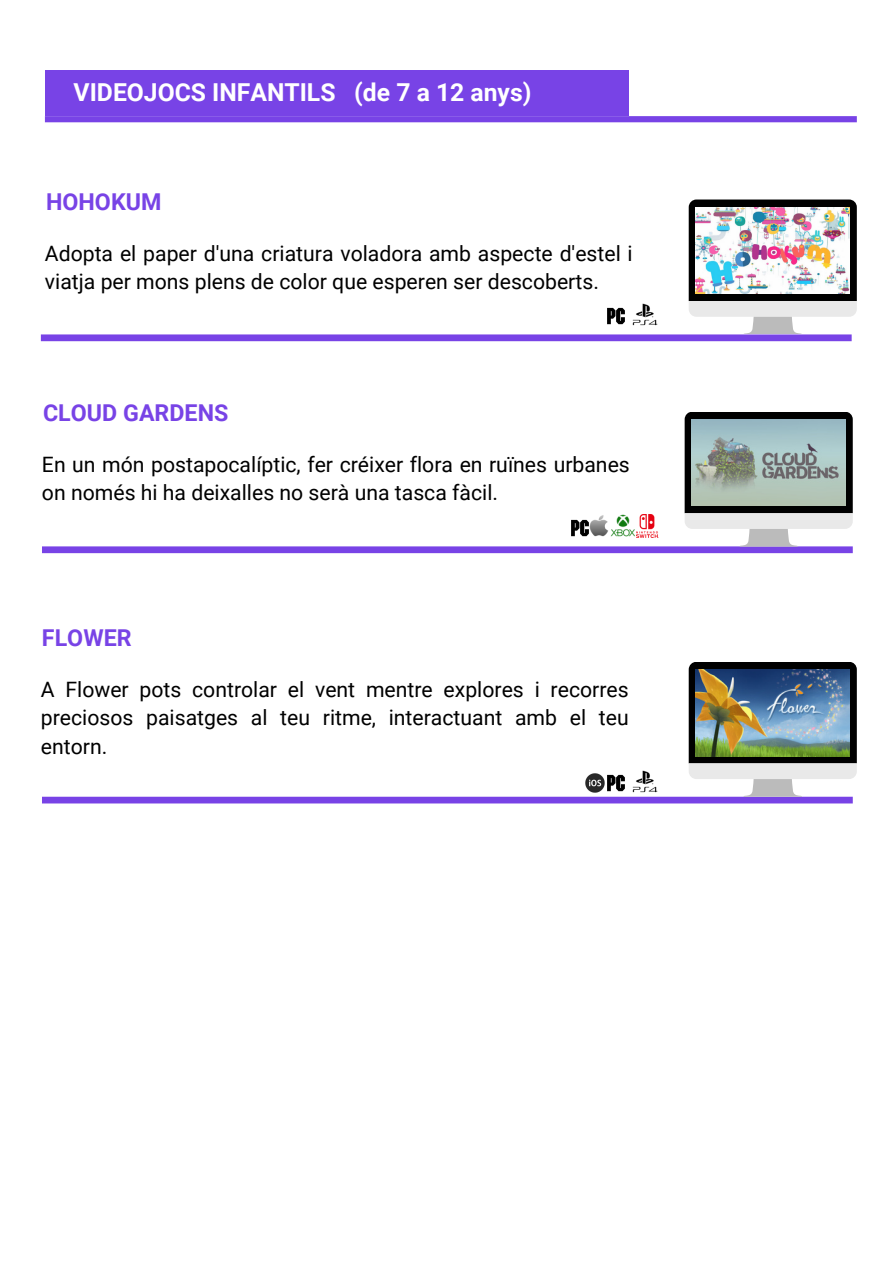
<style>
.page{position:relative;width:894px;height:1264px;background:#fff}
.page>*{position:absolute;margin:0;border:0;box-sizing:border-box;transform-origin:0 0}
.t1{font:700 24.75px "Roboto";color:#fff}
.t2{font:700 23.25px "Roboto";color:#7843e6}
.t3{font:21.15px/28.7px "Roboto";color:#010101}
</style>
<div class="page">
<div style="left:45px;top:70px;width:583px;height:46px;background:#7843e6"></div>
<div style="left:45px;top:116px;width:811px;height:6px;background:#7843e6"></div>
<div style="left:42px;top:796px;width:810px;height:7px;background:#7843e6"></div>
<svg style="left:688px;top:662px;width:168px;height:134px"></svg>
<img style="left:695px;top:669px;width:154px;height:87px">
<div style="left:42px;top:546px;width:810px;height:7px;background:#7843e6"></div>
<svg style="left:684px;top:412px;width:168px;height:134px"></svg>
<img style="left:691px;top:419px;width:154px;height:87px">
<div style="left:41px;top:334px;width:810px;height:7px;background:#7843e6"></div>
<svg style="left:688px;top:199px;width:168px;height:135px"></svg>
<img style="left:695px;top:207px;width:154px;height:87px">
<img style="left:607px;top:307px;width:18px;height:17px">
<img style="left:632px;top:303px;width:25px;height:23px">
<img style="left:571px;top:519px;width:16px;height:17px">
<img style="left:587px;top:514px;width:71px;height:24px">
<img style="left:607px;top:774px;width:18px;height:17px">
<img style="left:585px;top:773px;width:20px;height:20px">
<img style="left:632px;top:770px;width:25px;height:23px">
<p class="t1" style="left:74px;top:78px;width:459px">VIDEOJOCS INFANTILS (de 7 a 12 anys)</p>
<h2 class="t2" style="left:46px;top:188px;width:117px">HOHOKUM</h2>
<p class="t3" style="left:45px;top:239px;width:589px">Adopta el paper d'una criatura voladora amb aspecte d'estel i viatja per mons plens de color que esperen ser descoberts.</p>
<p class="t2" style="left:43px;top:399px;width:187px">CLOUD GARDENS</p>
<p class="t3" style="left:42px;top:450px;width:589px">En un món postapocalíptic, fer créixer flora en ruïnes urbanes on només hi ha deixalles no serà una tasca fàcil.</p>
<h1 class="t2" style="left:42px;top:624px;width:91px">FLOWER</h1>
<h2 class="t3" style="left:41px;top:675px;width:589px;text-align:justify">A Flower pots controlar el vent mentre explores i recorres preciosos paisatges al teu ritme, interactuant amb el teu entorn.</h2>
</div>
